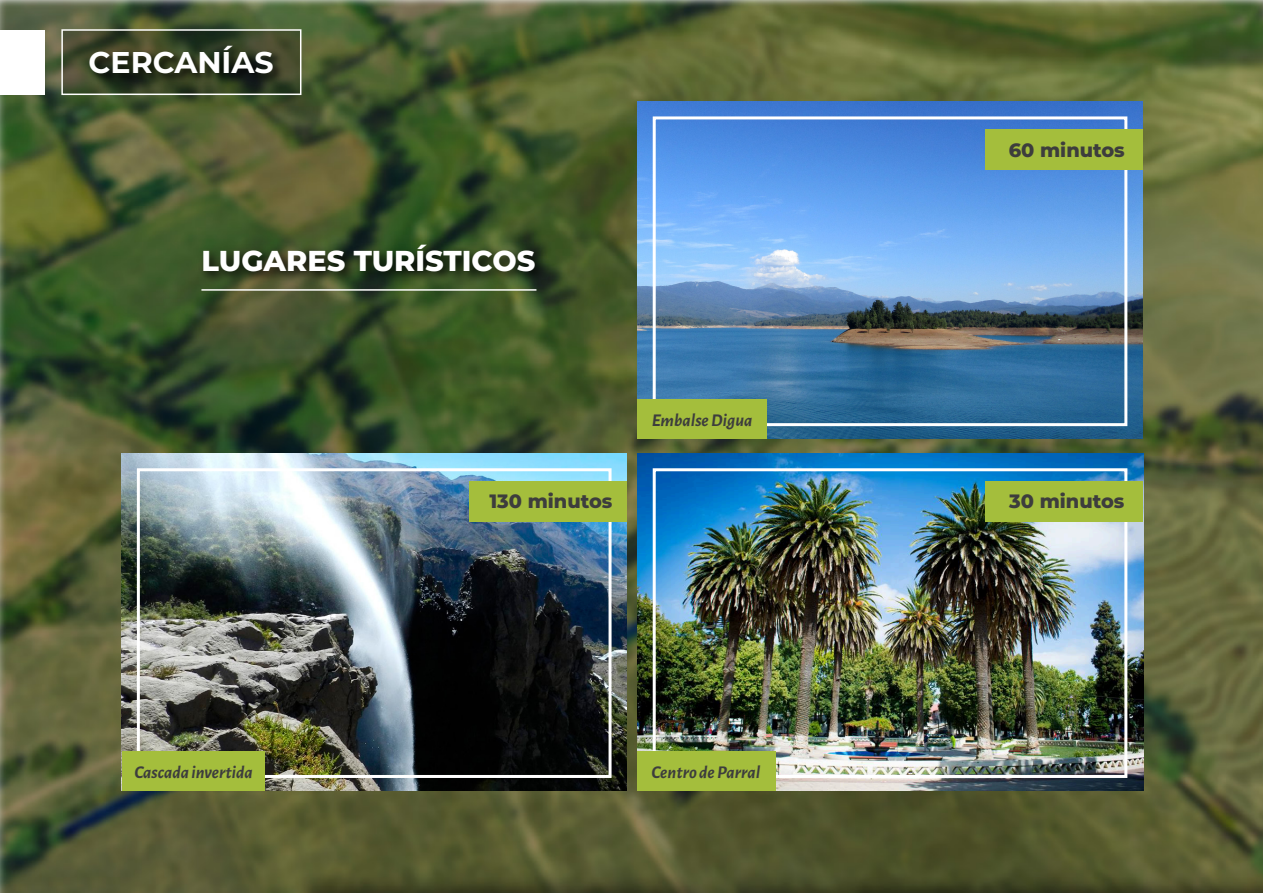
<style>
.page{position:relative;width:1263px;height:893px;background:#fff}
.page>*{position:absolute;margin:0;border:0;box-sizing:border-box;transform-origin:0 0}
.t1{font:700 30px "Montserrat";color:#fff}
.t2{font:800 28.8px "Montserrat";color:#fff}
.t3{font:800 19.35px "Montserrat";color:#3d3d3d}
.t4{font:italic 700 18px "Alegreya Sans";color:#3d3d3d}
</style>
<div class="page">
<img style="left:0;top:0;width:1263px;height:893px">
<img style="left:545px;top:102px;width:598px;height:337px">
<div style="left:653px;top:116px;width:474px;height:310px;border:3px solid #fff"></div>
<div style="left:985px;top:130px;width:158px;height:40px;background:#a4be3c"></div>
<div style="left:637px;top:400px;width:130px;height:39px;background:#a4be3c"></div>
<img style="left:759px;top:454px;width:384px;height:337px">
<img style="left:117px;top:454px;width:642px;height:337px">
<div style="left:137px;top:468px;width:474px;height:310px;border:3px solid #fff"></div>
<div style="left:469px;top:482px;width:158px;height:40px;background:#a4be3c"></div>
<div style="left:122px;top:752px;width:142px;height:39px;background:#a4be3c"></div>
<div style="left:653px;top:468px;width:474px;height:310px;border:3px solid #fff"></div>
<div style="left:985px;top:482px;width:158px;height:40px;background:#a4be3c"></div>
<div style="left:637px;top:752px;width:139px;height:39px;background:#a4be3c"></div>
<img style="left:192px;top:235px;width:362px;height:63px">
<hr style="left:201px;top:289px;width:335px;height:2px;background:#fff">
<svg style="left:64px;top:32px;width:234px;height:60px;background:#3e462b"></svg>
<div style="left:61px;top:29px;width:240px;height:66px;border:2px solid #fff"></div>
<div style="left:0;top:30px;width:45px;height:64px;background:#fff"></div>
<img style="left:84px;top:41px;width:204px;height:54px">
<h1 class="t1" style="left:89px;top:42px;width:186px">CERCANÍAS</h1>
<h2 class="t2" style="left:201px;top:242px;width:335px">LUGARES TURÍSTICOS</h2>
<p class="t3" style="left:489px;top:489px;width:125px">130 minutos</p>
<p class="t4" style="left:652px;top:407px;width:102px">Embalse Digua</p>
<p class="t4" style="left:134px;top:759px;width:120px">Cascada invertida</p>
<p class="t4" style="left:651px;top:759px;width:110px">Centro de Parral</p>
<p class="t3" style="left:1009px;top:137px;width:118px">60 minutos</p>
<p class="t3" style="left:1009px;top:489px;width:117px">30 minutos</p>
</div>
